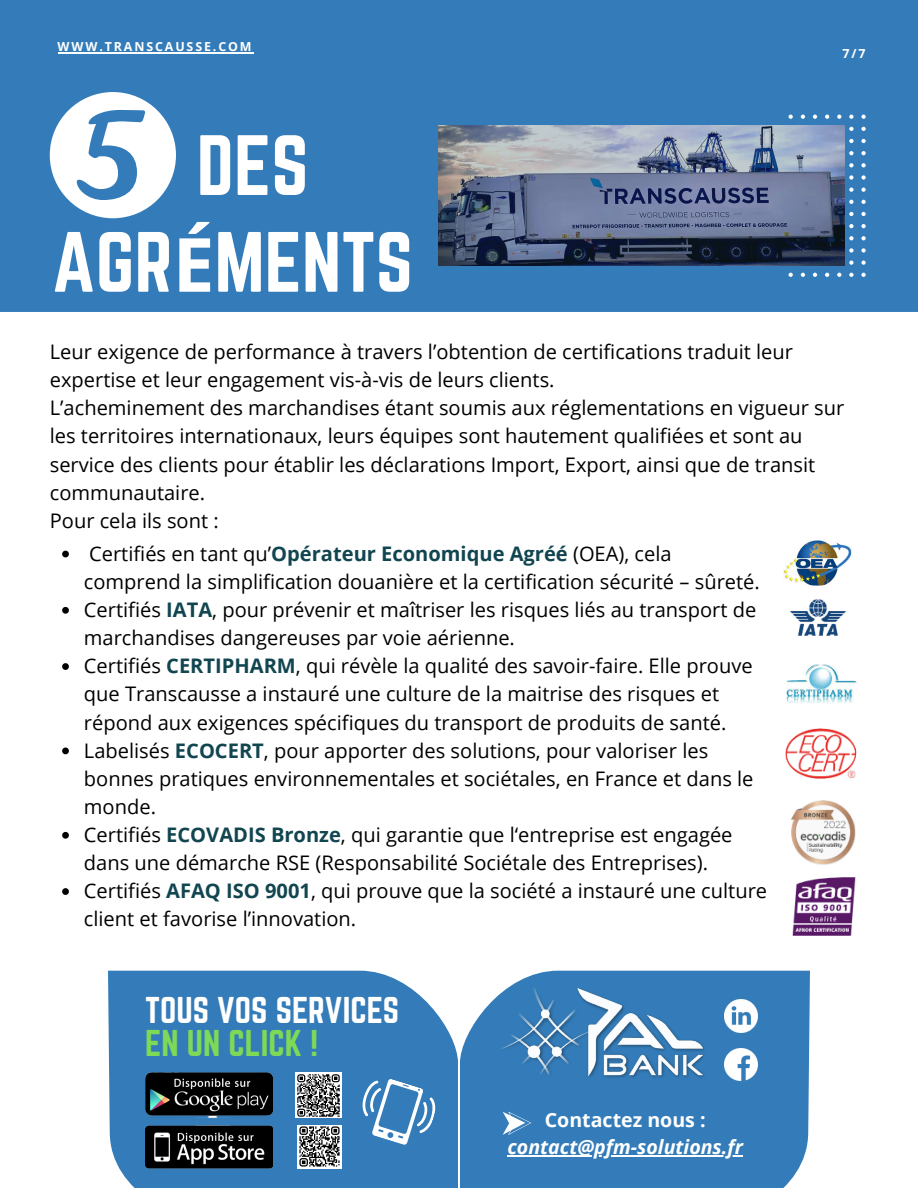
<style>
.page{position:relative;width:918px;height:1188px;background:#fff}
.page>*{position:absolute;margin:0;border:0;box-sizing:border-box;transform-origin:0 0}
.t1{font:74.7px "Norwester";color:#fff}
.t2{font:32.55px "Norwester";color:#fff}
.t3{font:32.55px "Norwester";color:#7ed957}
.t4{font:20.1px/28.2px "Open Sans";color:#000}
.t5{font:italic 700 19.65px "Open Sans";color:#fff}
.t6{font:700 19.65px "Open Sans";color:#fff}
.t7{font:700 12.45px "Open Sans";letter-spacing:.15em;color:#fff}
.s1{font-family:"Noto Sans";font-weight:700}
.s2{font-weight:700;color:#114550}
</style>
<div class="page">
<div style="left:460px;top:971px;width:350px;height:217px;background:#347cb9"></div>
<img style="left:498px;top:987px;width:209px;height:93px">
<hr style="left:508px;top:1155px;width:235px;height:2px;background:#fff">
<svg style="left:503px;top:1112px;width:28px;height:23px"></svg>
<img style="left:725px;top:1000px;width:32px;height:33px">
<img style="left:725px;top:1048px;width:32px;height:33px">
<div style="left:108px;top:971px;width:350px;height:217px;background:#347cb9"></div>
<img style="left:145px;top:1073px;width:127px;height:45px">
<img style="left:145px;top:1125px;width:127px;height:43px">
<img style="left:296px;top:1073px;width:46px;height:45px">
<img style="left:298px;top:1125px;width:43px;height:43px">
<svg style="left:358px;top:1078px;width:82px;height:67px"></svg>
<div style="left:0;top:0;width:918px;height:312px;background:#347cb9"></div>
<svg style="left:861px;top:115px;width:5px;height:4px"></svg>
<svg style="left:861px;top:127px;width:5px;height:4px"></svg>
<svg style="left:861px;top:139px;width:5px;height:4px"></svg>
<svg style="left:861px;top:151px;width:5px;height:4px"></svg>
<svg style="left:861px;top:163px;width:5px;height:4px"></svg>
<svg style="left:861px;top:175px;width:5px;height:5px"></svg>
<svg style="left:861px;top:188px;width:5px;height:4px"></svg>
<svg style="left:849px;top:115px;width:5px;height:4px"></svg>
<svg style="left:849px;top:127px;width:5px;height:4px"></svg>
<svg style="left:849px;top:139px;width:5px;height:4px"></svg>
<svg style="left:849px;top:151px;width:5px;height:4px"></svg>
<svg style="left:849px;top:163px;width:5px;height:4px"></svg>
<svg style="left:849px;top:175px;width:5px;height:5px"></svg>
<svg style="left:849px;top:188px;width:5px;height:4px"></svg>
<svg style="left:837px;top:115px;width:4px;height:4px"></svg>
<svg style="left:825px;top:115px;width:4px;height:4px"></svg>
<svg style="left:813px;top:115px;width:4px;height:4px"></svg>
<svg style="left:801px;top:115px;width:4px;height:4px"></svg>
<svg style="left:789px;top:115px;width:4px;height:4px"></svg>
<svg style="left:861px;top:200px;width:5px;height:4px"></svg>
<svg style="left:861px;top:212px;width:5px;height:4px"></svg>
<svg style="left:861px;top:224px;width:5px;height:4px"></svg>
<svg style="left:861px;top:236px;width:5px;height:4px"></svg>
<svg style="left:861px;top:248px;width:5px;height:5px"></svg>
<svg style="left:861px;top:260px;width:5px;height:5px"></svg>
<svg style="left:861px;top:273px;width:5px;height:4px"></svg>
<svg style="left:849px;top:200px;width:5px;height:4px"></svg>
<svg style="left:849px;top:212px;width:5px;height:4px"></svg>
<svg style="left:849px;top:224px;width:5px;height:4px"></svg>
<svg style="left:849px;top:236px;width:5px;height:4px"></svg>
<svg style="left:849px;top:248px;width:5px;height:5px"></svg>
<svg style="left:849px;top:260px;width:5px;height:5px"></svg>
<svg style="left:849px;top:273px;width:5px;height:4px"></svg>
<svg style="left:837px;top:273px;width:4px;height:4px"></svg>
<svg style="left:825px;top:273px;width:4px;height:4px"></svg>
<svg style="left:813px;top:273px;width:4px;height:4px"></svg>
<svg style="left:801px;top:273px;width:4px;height:4px"></svg>
<svg style="left:789px;top:273px;width:4px;height:4px"></svg>
<svg style="left:50px;top:92px;width:126px;height:126px"></svg>
<img style="left:783px;top:541px;width:68px;height:42px">
<img style="left:790px;top:583px;width:56px;height:53px">
<img style="left:786px;top:664px;width:71px;height:40px">
<img style="left:785px;top:728px;width:72px;height:51px">
<img style="left:792px;top:877px;width:64px;height:59px">
<img style="left:438px;top:219px;width:406px;height:46px">
<img style="left:438px;top:174px;width:406px;height:45px">
<img style="left:438px;top:126px;width:406px;height:48px">
<hr style="left:58px;top:52px;width:196px;height:1px;background:#fff">
<svg style="left:62px;top:551px;width:7px;height:6px"></svg>
<svg style="left:62px;top:607px;width:7px;height:7px"></svg>
<svg style="left:62px;top:663px;width:7px;height:7px"></svg>
<svg style="left:62px;top:748px;width:7px;height:6px"></svg>
<svg style="left:62px;top:832px;width:7px;height:7px"></svg>
<svg style="left:62px;top:888px;width:7px;height:7px"></svg>
<img style="left:790px;top:800px;width:66px;height:65px">
<p class="t7" style="left:58px;top:38px;width:196px">WWW.TRANSCAUSSE.COM</p>
<h1 class="t1" style="left:197px;top:120px;width:113px">DES</h1>
<h1 class="t1" style="left:52px;top:217px;width:363px">AGR<span class="s1">É</span>MENTS</h1>
<p class="t7" style="left:843px;top:45px;width:25px">7/7</p>
<p class="t4" style="left:50px;top:337px;width:796px">Leur exigence de performance à travers l’obtention de certifications traduit leur expertise et leur engagement vis-à-vis de leurs clients.<br>L’acheminement des marchandises étant soumis aux réglementations en vigueur sur les territoires internationaux, leurs équipes sont hautement qualifiées et sont au service des clients pour établir les déclarations Import, Export, ainsi que de transit communautaire.<br>Pour cela ils sont :</p>
<p class="t4" style="left:84px;top:539px;width:685px">Certifiés en tant qu’<span class="s2">Opérateur Economique Agréé</span> (OEA), cela comprend la simplification douanière et la certification sécurité – sûreté.<br>Certifiés <span class="s2">IATA</span>, pour prévenir et maîtriser les risques liés au transport de marchandises dangereuses par voie aérienne.<br>Certifiés <span class="s2">CERTIPHARM</span>, qui révèle la qualité des savoir-faire. Elle prouve que Transcausse a instauré une culture de la maitrise des risques et répond aux exigences spécifiques du transport de produits de santé.<br>Labelisés <span class="s2">ECOCERT</span>, pour apporter des solutions, pour valoriser les bonnes pratiques environnementales et sociétales, en France et dans le monde.<br>Certifiés <span class="s2">ECOVADIS Bronze</span>, qui garantie que l‘entreprise est engagée dans une démarche RSE (Responsabilité Sociétale des Entreprises).<br>Certifiés <span class="s2">AFAQ ISO 9001</span>, qui prouve que la société a instauré une culture client et favorise l’innovation.</p>
<h2 class="t2" style="left:145px;top:991px;width:256px">TOUS VOS SERVICES</h2>
<h2 class="t3" style="left:145px;top:1024px;width:174px">EN UN CLICK !</h2>
<p class="t6" style="left:545px;top:1106px;width:162px">Contactez nous :</p>
<p class="t5" style="left:508px;top:1133px;width:237px">contact@pfm-solutions.fr</p>
</div>
